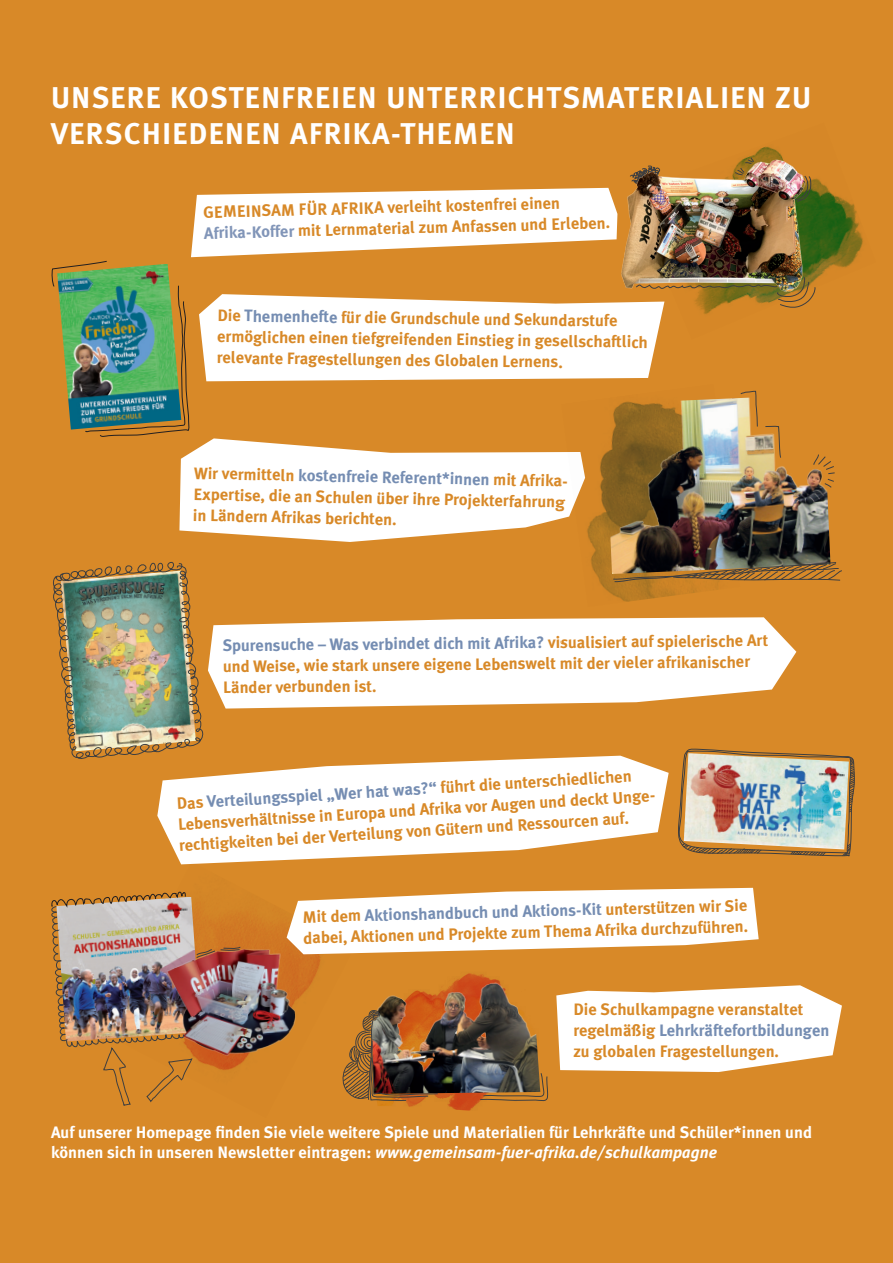
<style>
.page{position:relative;width:893px;height:1263px;background:#d88928}
.page>*{position:absolute;margin:0;border:0;box-sizing:border-box;transform-origin:0 0}
.t1{font:700 30px/36px "Meta";letter-spacing:.05em;color:#fff}
.t2{font:700 16.5px/21.1px "Meta Plus";color:#d88928}
.t3{font:700 16.5px/19.8px "Meta Plus";color:#fff}
.s1{color:#8195b8}
.s2{color:#758db2}
.s3{font-style:italic}
</style>
<div class="page">
<svg style="left:208px;top:617px;width:588px;height:91px;background:#faf0e5"></svg>
<svg style="left:157px;top:756px;width:512px;height:106px;fill:#fff"></svg>
<svg style="left:556px;top:985px;width:286px;height:87px;background:#f9eee1"></svg>
<img style="left:180px;top:862px;width:107px;height:201px">
<img style="left:241px;top:940px;width:80px;height:122px">
<img style="left:51px;top:891px;width:190px;height:215px">
<img style="left:678px;top:748px;width:177px;height:108px">
<img style="left:53px;top:561px;width:151px;height:200px">
<img style="left:377px;top:1094px;width:102px;height:17px">
<img style="left:438px;top:973px;width:101px;height:121px">
<img style="left:342px;top:990px;width:96px;height:111px">
<svg style="left:479px;top:1072px;width:70px;height:30px"></svg>
<img style="left:755px;top:146px;width:108px;height:122px">
<img style="left:749px;top:154px;width:59px;height:3px">
<img style="left:590px;top:542px;width:129px;height:60px">
<img style="left:605px;top:542px;width:225px;height:32px">
<svg style="left:612px;top:562px;width:230px;height:20px"></svg>
<img style="left:51px;top:157px;width:784px;height:385px">
<svg style="left:287px;top:888px;width:472px;height:66px"></svg>
<h1 class="t1" style="left:51px;top:80px;width:762px">UNSERE KOSTENFREIEN UNTERRICHTSMATERIALIEN ZU<br>VERSCHIEDENEN AFRIKA-THEMEN</h1>
<p class="t2" style="left:203px;top:200px;width:408px;line-height:20.5px;rotate:-1deg">GEM EINS AM FÜR AFR IKA verleiht kostenfrei einen<br><span class="s1">Afrika-Koffer</span> mit Lernmaterial zum Anfassen und Erleben.</p>
<p class="t2" style="left:218px;top:304px;width:432px;rotate:1deg">Die <span class="s2">Themenhefte</span> für die Grundschule und Sekundarstufe ermöglichen einen tiefgreifenden Einstieg in gesellschaftlich relevante Fragestellungen des Globalen Lernens.</p>
<p class="t2" style="left:194px;top:463px;width:378px;rotate:1deg">Wir vermitteln <span class="s2">kostenfreie Referent*innen</span> mit Afrika-<br>Expertise, die an Schulen über ihre Projekterfahrung in Ländern Afrikas berichten.</p>
<p class="t2" style="left:222px;top:636px;width:547px;line-height:21.9px;rotate:-1deg"><span class="s2">Spurensuche – Was verbindet dich mit Afrika?</span> visualisiert auf spielerische Art und Weise, wie stark unsere eigene Lebenswelt mit der vieler afrikanischer</p>
<p class="t2" style="left:223px;top:677px;width:155px;rotate:-1deg">Länder verbunden ist.</p>
<p class="t2" style="left:176px;top:790px;width:482px;line-height:21.6px;rotate:-3deg">Das <span class="s2">Verteilungsspiel „Wer hat was?“</span> führt die unterschiedlichen<br>Lebensverhältnisse in Europa und Afrika vor Augen und deckt Unge&shy;rechtigkeiten bei der Verteilung von Gütern und Ressourcen auf.</p>
<p class="t2" style="left:303px;top:905px;width:446px;line-height:20.7px;rotate:-1deg">M it dem <span class="s2">Aktionshandbuch und Aktions-Kit</span> unterstützen wir Sie dabei, Aktionen und Projekte zum Thema Afrika durchzuführen.</p>
<p class="t2" style="left:573px;top:998px;width:258px">Die Schulkampagne veranstaltet regelmäßig <span class="s2">Lehrkräftefortbildungen </span>zu globalen Fragestellungen.</p>
<p class="t3" style="left:51px;top:1123px;width:763px">Auf unserer H omepage finden Sie viele weitere Spiele und Materialien für Lehrkräfte und Schüler*innen und können sich in unseren N ewsletter eintragen: <span class="s3">www.gemeinsam-fuer-afrika.de/schulkampagne</span></p>
</div>
